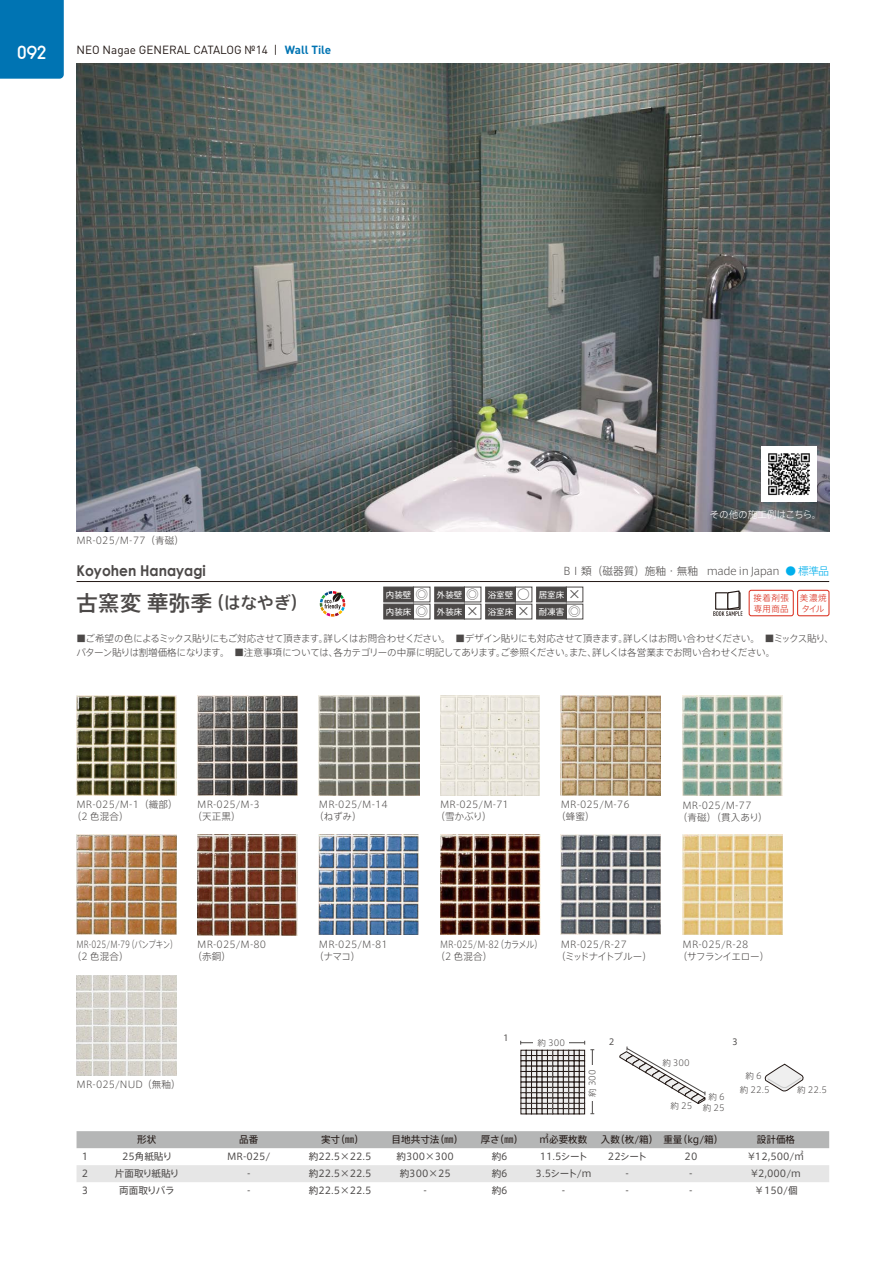
<style>
.page{position:relative;width:893px;height:1263px;background:#fff}
.page>*{position:absolute;margin:0;border:0;box-sizing:border-box;transform-origin:0 0}
.t1{font:500 21.3px "Axis Std";letter-spacing:.03em;color:#4c4948}
.t2{font:19.2px "Arciform";color:#fff}
.t3{font:700 14.85px "Century Gothic";color:#4c4948;scale:.93 1}
.t4{font:11.7px "DIN Pro";color:#221815}
.t5{font:300 10.65px "Axis Std";letter-spacing:-.04em;color:#4c4948}
.t6{font:300 9.6px/12px "Axis Std";letter-spacing:-.04em;color:#4c4948}
.t7{font:9.6px "Axis Std";color:#4c4948}
.t8{font:300 9.6px/12px "Axis Std";letter-spacing:.01em;color:#4c4948}
.t9{font:300 9.6px/12px "Axis Std";letter-spacing:-.01em;color:#4c4948}
.t10{font:9.6px "Axis Std";color:#221815}
.t11{font:300 9.6px/12px "Axis Std";letter-spacing:.01em;color:#4c4948;scale:.78 1}
.t12{font:300 9.6px/12px "Axis Std";letter-spacing:.01em;color:#4c4948;scale:.86 1}
.t13{font:300 9.6px "Axis Std";letter-spacing:-.005em;color:#fff}
.t14{font:9.6px "Axis Std";letter-spacing:-.04em;color:#4c4948}
.t15{font:8.55px/17.1px "Axis Std";color:#fff}
.t16{font:300 8.55px "Axis Std";color:#4c4948}
.t17{font:300 8.55px/10.6px "Axis Std";letter-spacing:.045em;color:#d92817}
.t18{font:8.55px "Axis Std";color:#4c4948}
.s1{font-weight:700;color:#0074b3}
.s2{font-size:16.95px}
.s3{font-size:12.75px;color:#4c4948}
.s4{color:#00afec}
</style>
<div class="page">
<img style="left:77px;top:64px;width:752px;height:467px">
<hr style="left:77px;top:581px;width:752px;height:1px;background:#221815">
<div style="left:384px;top:587px;width:30px;height:15px;background:#4c4948"></div>
<div style="left:434px;top:587px;width:31px;height:15px;background:#4c4948"></div>
<div style="left:485px;top:587px;width:31px;height:15px;background:#4c4948"></div>
<div style="left:384px;top:604px;width:30px;height:15px;background:#4c4948"></div>
<div style="left:434px;top:604px;width:31px;height:15px;background:#4c4948"></div>
<div style="left:485px;top:604px;width:31px;height:15px;background:#4c4948"></div>
<div style="left:536px;top:587px;width:31px;height:15px;background:#4c4948"></div>
<div style="left:536px;top:604px;width:31px;height:15px;background:#4c4948"></div>
<img style="left:77px;top:696px;width:99px;height:99px">
<img style="left:197px;top:696px;width:100px;height:99px">
<img style="left:319px;top:696px;width:100px;height:100px">
<img style="left:440px;top:696px;width:100px;height:99px">
<img style="left:561px;top:696px;width:100px;height:100px">
<img style="left:682px;top:696px;width:101px;height:100px">
<img style="left:77px;top:835px;width:100px;height:100px">
<img style="left:197px;top:835px;width:100px;height:100px">
<img style="left:319px;top:835px;width:100px;height:100px">
<img style="left:440px;top:835px;width:100px;height:100px">
<img style="left:561px;top:835px;width:100px;height:100px">
<img style="left:682px;top:835px;width:100px;height:100px">
<img style="left:77px;top:975px;width:99px;height:100px">
<div style="left:77px;top:1131px;width:752px;height:17px;background:#b5b6b6"></div>
<div style="left:77px;top:1165px;width:752px;height:17px;background:#e6e6e6"></div>
<svg style="left:764px;top:1064px;width:40px;height:28px"></svg>
<img style="left:761px;top:446px;width:55px;height:56px">
<svg style="left:520px;top:1041px;width:74px;height:73px"></svg>
<hr style="left:592px;top:1050px;width:1px;height:64px;background:#4c4948">
<div style="left:586px;top:1065px;width:13px;height:36px;background:#fff"></div>
<svg style="left:619px;top:1046px;width:87px;height:58px"></svg>
<svg style="left:320px;top:591px;width:25px;height:26px"></svg>
<div style="left:797px;top:590px;width:32px;height:26px;border:1px solid #d92817;border-radius:2px"></div>
<div style="left:749px;top:590px;width:44px;height:26px;border:1px solid #d92817;border-radius:2px"></div>
<svg style="left:713px;top:590px;width:29px;height:26px"></svg>
<div style="left:0;top:0;width:64px;height:79px;background:#0074b3"></div>
<h2 class="t2" style="left:18px;top:40px;width:30px">092</h2>
<p class="t4" style="left:77px;top:42px;width:256px">NEO Nagae GENERAL CATALOG №14 | <span class="s1">Wall Tile</span></p>
<p class="t9" style="left:77px;top:534px;width:109px">MR-025/M-77（青磁）</p>
<p class="t13" style="left:710px;top:507px;width:113px">その他の施工例はこちら。</p>
<h3 class="t3" style="left:77px;top:561px;width:140px">Koyohen Hanayagi</h3>
<h1 class="t1" style="left:77px;top:587px;width:233px">古窯変 華弥季<span class="s2">（はなやぎ）</span></h1>
<p class="t15" style="left:386px;top:585px;width:146px">内装壁 <span class="s3">◎</span> 外装壁 <span class="s3">◎</span> 浴室壁 <span class="s3">◉</span>内装床 <span class="s3">◎</span> 外装床 <span class="s3">×</span> 浴室床 <span class="s3">×</span></p>
<p class="t15" style="left:539px;top:585px;width:44px">居室床 <span class="s3">×</span>耐凍害 <span class="s3">◎</span></p>
<p class="t5" style="left:563px;top:563px;width:267px">BⅠ類（磁器質）施釉・無釉 made in Japan <span class="s4">● 標準品</span></p>
<p class="t17" style="left:753px;top:592px;width:37px">接着剤張専用商品</p>
<p class="t17" style="left:800px;top:592px;width:28px">美濃焼タイル</p>
<p class="t6" style="left:77px;top:631px;width:759px;line-height:13.8px">■ご希望の色によるミックス貼りにもご対応させて頂きます。詳しくはお問合わせください。　■デザイン貼りにも対応させて頂きます。詳しくはお問い合わせください。　■ミックス貼り、パターン貼りは割増価格になります。　■注意事項については、各カテゴリーの中扉に明記してあります。ご参照ください。また、詳しくは各営業までお問い合わせください。</p>
<p class="t8" style="left:72px;top:798px;width:107px;text-indent:5px">MR-025/M-1（織部）（2 色混合）</p>
<p class="t9" style="left:192px;top:798px;width:69px;text-indent:5px">MR-025/M-3（天正黒）</p>
<p class="t8" style="left:314px;top:798px;width:75px;text-indent:5px">MR-025/M-14（ねずみ）</p>
<p class="t8" style="left:435px;top:798px;width:75px;text-indent:5px">MR-025/M-71（雪かぶり）</p>
<p class="t9" style="left:556px;top:798px;width:75px;text-indent:5px">MR-025/M-76（蜂蜜）</p>
<p class="t8" style="left:678px;top:798px;width:92px;text-indent:5px">MR-025/M-77<br>（青磁）（貫入あり）</p>
<p class="t11" style="left:72px;top:937px;width:137px;text-indent:5px">MR-025/M-79（パンプキン）（2 色混合）</p>
<p class="t9" style="left:192px;top:937px;width:75px;text-indent:5px">MR-025/M-80（赤銅）</p>
<p class="t8" style="left:314px;top:937px;width:75px;text-indent:5px">MR-025/M-81（ナマコ）</p>
<p class="t12" style="left:435px;top:937px;width:126px;text-indent:5px">MR-025/M-82（カラメル）（2 色混合）</p>
<p class="t6" style="left:556px;top:937px;width:97px;text-indent:5px">MR-025/R-27<br>（ミッドナイトブルー）</p>
<p class="t9" style="left:678px;top:937px;width:93px;text-indent:5px">MR-025/R-28<br>（サフランイエロー）</p>
<p class="t8" style="left:77px;top:1078px;width:106px">MR-025/NUD（無釉）</p>
<p class="t18" style="left:503px;top:1031px;width:7px">1</p>
<p class="t16" style="left:538px;top:1036px;width:29px">約 300</p>
<p class="t16" style="left:586px;top:1097px;width:29px;rotate:-90deg">約 300</p>
<p class="t18" style="left:609px;top:1035px;width:7px">2</p>
<p class="t18" style="left:732px;top:1035px;width:7px">3</p>
<p class="t16" style="left:662px;top:1056px;width:29px">約 300</p>
<p class="t16" style="left:671px;top:1099px;width:23px">約 25</p>
<p class="t16" style="left:745px;top:1069px;width:18px">約 6</p>
<p class="t16" style="left:740px;top:1083px;width:31px">約 22.5</p>
<p class="t16" style="left:797px;top:1083px;width:31px">約 22.5</p>
<p class="t16" style="left:708px;top:1090px;width:18px">約 6</p>
<p class="t16" style="left:703px;top:1102px;width:23px">約 25</p>
<p class="t10" style="left:137px;top:1132px;width:21px">形状</p>
<p class="t10" style="left:239px;top:1132px;width:21px">品番</p>
<p class="t10" style="left:321px;top:1132px;width:45px">実寸（㎜）</p>
<p class="t10" style="left:392px;top:1132px;width:73px">目地共寸法（㎜）</p>
<p class="t10" style="left:481px;top:1132px;width:44px">厚さ（㎜）</p>
<p class="t10" style="left:539px;top:1132px;width:49px">㎡必要枚数</p>
<p class="t10" style="left:601px;top:1132px;width:124px">入数（枚/箱）重量（kg/箱）</p>
<p class="t10" style="left:757px;top:1132px;width:40px">設計価格</p>
<p class="t7" style="left:82px;top:1149px;width:8px">1</p>
<p class="t7" style="left:122px;top:1149px;width:52px">25角紙貼り</p>
<p class="t7" style="left:227px;top:1149px;width:45px">MR-025/</p>
<p class="t7" style="left:309px;top:1149px;width:64px">約22.5×22.5</p>
<p class="t7" style="left:397px;top:1149px;width:59px">約300×300</p>
<p class="t7" style="left:492px;top:1149px;width:17px">約6</p>
<p class="t7" style="left:540px;top:1149px;width:50px">11.5シート</p>
<p class="t7" style="left:608px;top:1149px;width:41px">22シート</p>
<p class="t7" style="left:685px;top:1149px;width:14px">20</p>
<p class="t7" style="left:748px;top:1149px;width:57px">¥12,500/㎡</p>
<p class="t7" style="left:82px;top:1166px;width:8px">2</p>
<p class="t14" style="left:115px;top:1166px;width:66px">片面取り紙貼り</p>
<p class="t7" style="left:247px;top:1166px;width:5px">-</p>
<p class="t7" style="left:309px;top:1166px;width:64px">約22.5×22.5</p>
<p class="t7" style="left:400px;top:1166px;width:53px">約300×25</p>
<p class="t7" style="left:492px;top:1166px;width:17px">約6</p>
<p class="t7" style="left:536px;top:1166px;width:57px">3.5シート/ｍ</p>
<p class="t7" style="left:625px;top:1166px;width:5px">-</p>
<p class="t7" style="left:689px;top:1166px;width:5px">-</p>
<p class="t7" style="left:751px;top:1166px;width:51px">¥2,000/ｍ</p>
<p class="t7" style="left:82px;top:1183px;width:8px">3</p>
<p class="t7" style="left:119px;top:1183px;width:57px">両面取りバラ</p>
<p class="t7" style="left:247px;top:1183px;width:5px">-</p>
<p class="t7" style="left:309px;top:1183px;width:64px">約22.5×22.5</p>
<p class="t7" style="left:424px;top:1183px;width:5px">-</p>
<p class="t7" style="left:492px;top:1183px;width:17px">約6</p>
<p class="t7" style="left:562px;top:1183px;width:5px">-</p>
<p class="t7" style="left:625px;top:1183px;width:5px">-</p>
<p class="t7" style="left:689px;top:1183px;width:5px">-</p>
<p class="t7" style="left:754px;top:1183px;width:45px">￥150/個</p>
</div>
